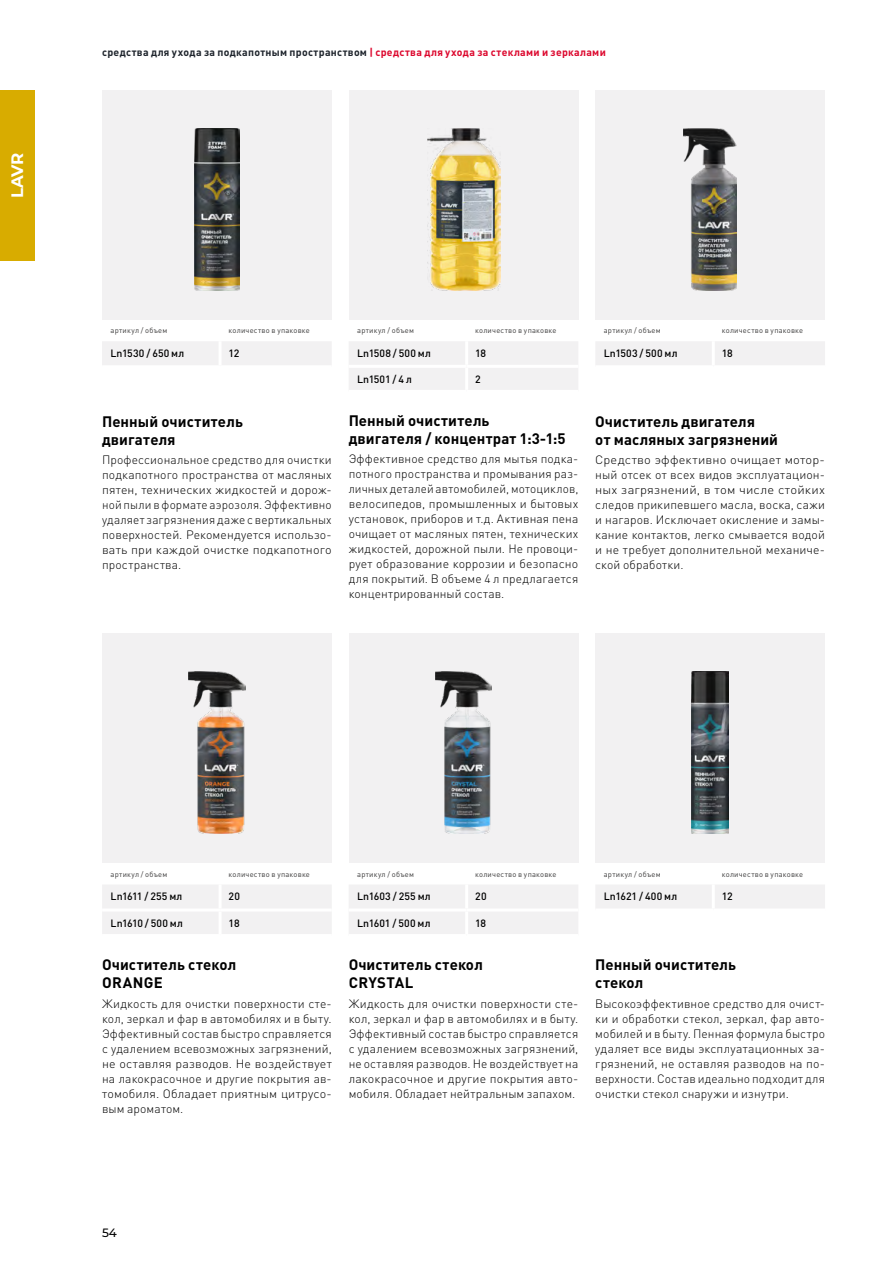
<style>
.page{position:relative;width:893px;height:1263px;background:#fff}
.page>*{position:absolute;margin:0;border:0;box-sizing:border-box;transform-origin:0 0}
.t1{font:700 16.5px "Montserrat";color:#fff}
.t2{font:700 15px/18px "DIN Pro";letter-spacing:.01em;color:#000}
.t3{font:300 12px/15px "DIN Pro";letter-spacing:.01em;color:#000;text-align:justify}
.t4{font:300 12px/15px "DIN Pro";letter-spacing:.01em;color:#000;text-align:justify;scale:1.07 1}
.t5{font:500 12px "Montserrat";color:#000}
.t6{font:500 10.5px "DIN Pro";letter-spacing:.005em;color:#000}
.t7{font:700 10.5px "DIN Pro";letter-spacing:.03em;color:#1e242c}
.t8{font:500 10.5px "DIN Pro";letter-spacing:-.02em;color:#000}
.t9{font:500 10.5px "DIN Pro";letter-spacing:-.015em;color:#000}
.t10{font:7.5px "DIN Pro";letter-spacing:.03em;color:#3d3c3c}
.s1{color:#dc072d}
</style>
<div class="page">
<div style="left:102px;top:90px;width:230px;height:230px;background:#f2f1f2"></div>
<div style="left:102px;top:634px;width:230px;height:229px;background:#f2f1f2"></div>
<div style="left:349px;top:90px;width:229px;height:230px;background:#f2f1f2"></div>
<div style="left:349px;top:634px;width:229px;height:229px;background:#f2f1f2"></div>
<div style="left:595px;top:90px;width:230px;height:230px;background:#f2f1f2"></div>
<div style="left:595px;top:634px;width:230px;height:229px;background:#f2f1f2"></div>
<div style="left:102px;top:885px;width:230px;height:49px;background:#f2f1f2"></div>
<hr style="left:219px;top:884px;width:3px;height:24px;background:#fff">
<hr style="left:102px;top:908px;width:118px;height:3px;background:#fff">
<hr style="left:220px;top:908px;width:112px;height:3px;background:#fff">
<hr style="left:219px;top:911px;width:3px;height:23px;background:#fff">
<div style="left:349px;top:885px;width:229px;height:49px;background:#f2f1f2"></div>
<hr style="left:465px;top:884px;width:3px;height:24px;background:#fff">
<hr style="left:349px;top:908px;width:118px;height:3px;background:#fff">
<hr style="left:467px;top:908px;width:111px;height:3px;background:#fff">
<hr style="left:465px;top:911px;width:3px;height:23px;background:#fff">
<img style="left:189px;top:672px;width:56px;height:161px">
<img style="left:435px;top:672px;width:57px;height:161px">
<div style="left:102px;top:341px;width:230px;height:24px;background:#f2f1f2"></div>
<hr style="left:219px;top:341px;width:3px;height:24px;background:#fff">
<div style="left:596px;top:341px;width:229px;height:24px;background:#f2f1f2"></div>
<hr style="left:712px;top:341px;width:3px;height:24px;background:#fff">
<div style="left:349px;top:341px;width:229px;height:49px;background:#f2f1f2"></div>
<hr style="left:465px;top:341px;width:3px;height:24px;background:#fff">
<hr style="left:349px;top:365px;width:118px;height:3px;background:#fff">
<hr style="left:467px;top:365px;width:111px;height:3px;background:#fff">
<hr style="left:465px;top:368px;width:3px;height:22px;background:#fff">
<img style="left:194px;top:129px;width:45px;height:161px">
<img style="left:683px;top:129px;width:54px;height:161px">
<img style="left:427px;top:129px;width:73px;height:161px">
<div style="left:596px;top:885px;width:229px;height:23px;background:#f2f1f2"></div>
<hr style="left:712px;top:884px;width:3px;height:24px;background:#fff">
<img style="left:692px;top:672px;width:36px;height:161px">
<div style="left:0;top:90px;width:34px;height:170px;background:#d8ac00"></div>
<h1 class="t1" style="left:6px;top:198px;width:47px;rotate:-90deg">LAVR</h1>
<p class="t7" style="left:102px;top:44px;width:505px">средства для ухода за подкапотным пространством <span class="s1">| средства для ухода за стеклами и зеркалами</span></p>
<p class="t10" style="left:111px;top:325px;width:58px">артикул / объем</p>
<p class="t10" style="left:229px;top:325px;width:83px">количество в упаковке</p>
<p class="t6" style="left:111px;top:345px;width:75px">Ln1530 / 650 мл</p>
<p class="t6" style="left:229px;top:345px;width:12px">12</p>
<p class="t2" style="left:102px;top:411px;width:142px">Пенный очиститель двигателя</p>
<p class="t3" style="left:102px;top:451px;width:231px">Профессиональное средство для очистки подкапотного пространства от масляных пятен, технических жидкостей и дорож&shy;ной пыли в формате аэрозоля. Эффективно удаляет загрязнения даже с вертикальных поверхностей. Рекомендуется использо&shy;вать при каждой очистке подкапотного пространства.</p>
<p class="t10" style="left:357px;top:325px;width:58px">артикул / объем</p>
<p class="t10" style="left:475px;top:325px;width:83px">количество в упаковке</p>
<p class="t6" style="left:357px;top:344px;width:75px">Ln1508 / 500 мл</p>
<p class="t6" style="left:475px;top:344px;width:13px">18</p>
<p class="t6" style="left:357px;top:370px;width:56px">Ln1501 / 4 л</p>
<p class="t6" style="left:475px;top:370px;width:7px">2</p>
<p class="t2" style="left:349px;top:410px;width:218px">Пенный очиститель двигателя / концентрат 1:3-1:5</p>
<p class="t3" style="left:349px;top:451px;width:231px">Эффективное средство для мытья подка&shy;потного пространства и промывания раз&shy;личных деталей автомобилей, мотоциклов, велосипедов, промышленных и бытовых установок, приборов и т.д. Активная пена очищает от масляных пятен, технических жидкостей, дорожной пыли. Не провоци&shy;рует образование коррозии и безопасно для покрытий. В объеме 4 л предлагается концентрированный состав.</p>
<p class="t10" style="left:604px;top:325px;width:58px">артикул / объем</p>
<p class="t10" style="left:722px;top:325px;width:83px">количество в упаковке</p>
<p class="t6" style="left:604px;top:345px;width:75px">Ln1503 / 500 мл</p>
<p class="t6" style="left:722px;top:345px;width:13px">18</p>
<p class="t2" style="left:595px;top:411px;width:184px">Очиститель двигателя<br>от масляных загрязнений</p>
<p class="t4" style="left:595px;top:451px;width:216px">Средство эффективно очищает мотор&shy;ный отсек от всех видов эксплуатацион&shy;ных загрязнений, в том числе стойких следов прикипевшего масла, воска, сажи и нагаров. Исключает окисление и замы&shy;кание контактов, легко смывается водой и не требует дополнительной механиче&shy;ской обработки.</p>
<p class="t10" style="left:111px;top:868px;width:58px">артикул / объем</p>
<p class="t10" style="left:229px;top:868px;width:83px">количество в упаковке</p>
<p class="t8" style="left:111px;top:888px;width:73px">Ln1611 / 255 мл</p>
<p class="t6" style="left:229px;top:888px;width:13px">20</p>
<p class="t9" style="left:111px;top:914px;width:74px">Ln1610 / 500 мл</p>
<p class="t6" style="left:229px;top:914px;width:13px">18</p>
<p class="t2" style="left:102px;top:954px;width:136px">Очиститель стекол<br>ORANGE</p>
<p class="t3" style="left:102px;top:995px;width:231px">Жидкость для очистки поверхности сте&shy;кол, зеркал и фар в автомобилях и в быту.<br>Эффективный состав быстро справляется с удалением всевозможных загрязнений, не оставляя разводов. Не воздействует на лакокрасочное и другие покрытия ав&shy;томобиля. Обладает приятным цитрусо&shy;вым ароматом.</p>
<p class="t10" style="left:357px;top:868px;width:58px">артикул / объем</p>
<p class="t10" style="left:475px;top:868px;width:83px">количество в упаковке</p>
<p class="t6" style="left:357px;top:888px;width:75px">Ln1603 / 255 мл</p>
<p class="t6" style="left:475px;top:888px;width:13px">20</p>
<p class="t6" style="left:357px;top:914px;width:75px">Ln1601 / 500 мл</p>
<p class="t6" style="left:475px;top:914px;width:13px">18</p>
<p class="t2" style="left:349px;top:954px;width:136px">Очиститель стекол<br>CRYSTAL</p>
<p class="t3" style="left:349px;top:995px;width:231px">Жидкость для очистки поверхности сте&shy;кол, зеркал и фар в автомобилях и в быту.<br>Эффективный состав быстро справляется с удалением всевозможных загрязнений, не оставляя разводов. Не воздействует на лакокрасочное и другие покрытия авто&shy;мобиля. Обладает нейтральным запахом.</p>
<p class="t10" style="left:604px;top:868px;width:58px">артикул / объем</p>
<p class="t10" style="left:722px;top:868px;width:83px">количество в упаковке</p>
<p class="t6" style="left:604px;top:888px;width:75px">Ln1621 / 400 мл</p>
<p class="t6" style="left:722px;top:888px;width:12px">12</p>
<p class="t2" style="left:595px;top:954px;width:142px">Пенный очиститель стекол</p>
<p class="t3" style="left:595px;top:995px;width:231px">Высокоэффективное средство для очист&shy;ки и обработки стекол, зеркал, фар авто&shy;мобилей и в быту. Пенная формула быстро удаляет все виды эксплуатационных за&shy;грязнений, не оставляя разводов на по&shy;верхности. Состав идеально подходит для очистки стекол снаружи и изнутри.</p>
<p class="t5" style="left:102px;top:1224px;width:16px">54</p>
</div>
